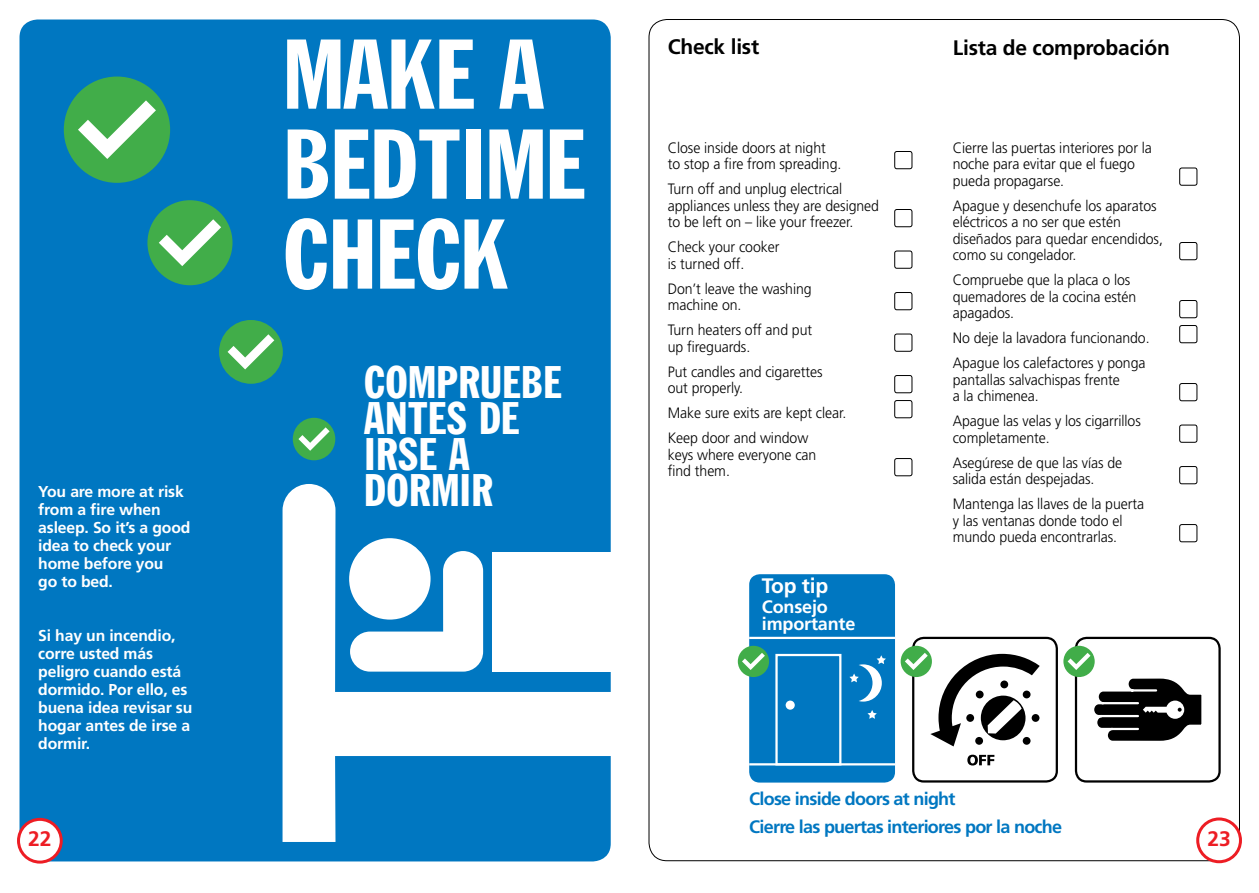
<style>
.page{position:relative;width:1259px;height:893px;background:#fff}
.page>*{position:absolute;margin:0;border:0;box-sizing:border-box;transform-origin:0 0}
.t1{font:expanded 94.5px/90px "Franklin Goth";letter-spacing:-.02em;color:#fff}
.t2{font:expanded 43.5px/36px "Franklin Goth";letter-spacing:-.01em;color:#fff}
.t3{font:700 21px "Frutiger";letter-spacing:-.01em;color:#000}
.t4{font:700 21px "Frutiger";letter-spacing:-.01em;color:#fff}
.t5{font:700 21px "Frutiger";color:#ed1d24}
.t6{font:700 18px "Frutiger";letter-spacing:-.04em;color:#0077c1}
.t7{font:700 18px/16.5px "Frutiger";letter-spacing:-.01em;color:#fff}
.t8{font:700 15.75px/18px "Frutiger";letter-spacing:-.01em;color:#fff}
.t9{font:300 15px/16.5px "Frutiger";letter-spacing:-.005em;color:#000;scale:.94 1}
</style>
<div class="page">
<div style="left:20px;top:20px;width:591px;height:841px;background:#0077c1;border-radius:18px"></div>
<div style="left:1075px;top:637px;width:145px;height:146px;border:2px solid #000;border-radius:11px"></div>
<div style="left:894px;top:151px;width:18px;height:18px;border:1px solid #000;border-radius:2px"></div>
<div style="left:894px;top:209px;width:18px;height:18px;border:1px solid #000;border-radius:2px"></div>
<div style="left:894px;top:251px;width:18px;height:18px;border:1px solid #000;border-radius:2px"></div>
<div style="left:894px;top:292px;width:18px;height:18px;border:1px solid #000;border-radius:2px"></div>
<div style="left:894px;top:334px;width:18px;height:18px;border:1px solid #000;border-radius:2px"></div>
<div style="left:894px;top:375px;width:18px;height:18px;border:1px solid #000;border-radius:2px"></div>
<div style="left:894px;top:400px;width:18px;height:18px;border:1px solid #000;border-radius:2px"></div>
<div style="left:894px;top:458px;width:18px;height:18px;border:1px solid #000;border-radius:2px"></div>
<div style="left:912px;top:637px;width:146px;height:146px;border:2px solid #000;border-radius:11px"></div>
<div style="left:900px;top:646px;width:32px;height:31px;background:#41ad49;border-radius:50%"></div>
<div style="left:749px;top:574px;width:146px;height:209px;background:#0077c1;border-radius:11px"></div>
<hr style="left:749px;top:637px;width:146px;height:2px;background:#fff">
<div style="left:738px;top:646px;width:31px;height:31px;background:#41ad49;border-radius:50%"></div>
<svg style="left:742px;top:653px;width:23px;height:17px"></svg>
<div style="left:775px;top:654px;width:66px;height:111px;background:#0077c1;border:2px solid #fff"></div>
<div style="left:785px;top:701px;width:10px;height:9px;background:#fff;border-radius:50%"></div>
<hr style="left:749px;top:763px;width:146px;height:2px;background:#fff">
<svg style="left:849px;top:655px;width:37px;height:47px"></svg>
<svg style="left:867px;top:710px;width:10px;height:9px"></svg>
<div style="left:1063px;top:646px;width:31px;height:31px;background:#41ad49;border-radius:50%"></div>
<svg style="left:1067px;top:653px;width:135px;height:91px"></svg>
<div style="left:147px;top:200px;width:85px;height:85px;background:#41ad49;border-radius:50%"></div>
<svg style="left:159px;top:219px;width:62px;height:47px"></svg>
<div style="left:64px;top:77px;width:106px;height:106px;background:#41ad49;border-radius:50%"></div>
<svg style="left:78px;top:100px;width:78px;height:59px"></svg>
<div style="left:219px;top:320px;width:64px;height:64px;background:#41ad49;border-radius:50%"></div>
<svg style="left:227px;top:334px;width:47px;height:35px"></svg>
<div style="left:293px;top:418px;width:42px;height:42px;background:#41ad49;border-radius:50%"></div>
<svg style="left:298px;top:427px;width:32px;height:24px"></svg>
<svg style="left:905px;top:653px;width:134px;height:93px"></svg>
<svg style="left:967px;top:755px;width:27px;height:10px"></svg>
<svg style="left:282px;top:484px;width:329px;height:358px"></svg>
<div style="left:349px;top:538px;width:81px;height:82px;background:#fff;border-radius:50%"></div>
<svg style="left:350px;top:551px;width:133px;height:121px"></svg>
<div style="left:493px;top:552px;width:130px;height:119px;background:#fff"></div>
<div style="left:19px;top:819px;width:42px;height:43px;background:#fff;border-radius:50%"></div>
<div style="left:17px;top:818px;width:46px;height:46px;border:3px solid #ed1d24;border-radius:50%"></div>
<div style="left:1196px;top:817px;width:46px;height:46px;border:3px solid #ed1d24;border-radius:50%"></div>
<div style="left:1179px;top:168px;width:18px;height:18px;border:1px solid #000;border-radius:2px"></div>
<div style="left:1179px;top:242px;width:18px;height:18px;border:1px solid #000;border-radius:2px"></div>
<div style="left:1179px;top:300px;width:18px;height:18px;border:1px solid #000;border-radius:2px"></div>
<div style="left:1179px;top:325px;width:18px;height:18px;border:1px solid #000;border-radius:2px"></div>
<div style="left:1179px;top:383px;width:18px;height:18px;border:1px solid #000;border-radius:2px"></div>
<div style="left:1179px;top:425px;width:18px;height:18px;border:1px solid #000;border-radius:2px"></div>
<div style="left:1179px;top:466px;width:18px;height:18px;border:1px solid #000;border-radius:2px"></div>
<div style="left:1179px;top:524px;width:18px;height:18px;border:1px solid #000;border-radius:2px"></div>
<p class="t8" style="left:38px;top:483px;width:154px">You are more at risk from a fire when asleep. So it’s a good idea to check your home before you<br>go to bed.</p>
<p class="t8" style="left:38px;top:627px;width:156px">Si hay un incendio, corre usted más peligro cuando está dormido. Por ello, es buena idea revisar su hogar antes de irse a dormir.</p>
<h1 class="t1" style="left:282px;top:29px;width:305px">MAKE A<br>BEDTIME<br>CHECK</h1>
<h2 class="t2" style="left:364px;top:364px;width:200px">COMPRUEBE<br>ANTES DE<br>IRSE A<br>DORMIR</h2>
<h3 class="t3" style="left:668px;top:34px;width:93px">Check list</h3>
<p class="t9" style="left:668px;top:139px;width:186px">Close inside doors at night to stop a fire from spreading.</p>
<p class="t9" style="left:668px;top:181px;width:226px">Turn off and unplug electrical appliances unless they are designed to be left on – like your freezer.</p>
<p class="t9" style="left:668px;top:239px;width:120px">Check your cooker is turned off.</p>
<p class="t9" style="left:668px;top:280px;width:155px">Don’t leave the washing machine on.</p>
<p class="t9" style="left:668px;top:322px;width:155px">Turn heaters off and put up fireguards.</p>
<p class="t9" style="left:668px;top:363px;width:166px">Put candles and cigarettes out properly.</p>
<p class="t9" style="left:668px;top:400px;width:191px;line-height:25px">Make sure exits are kept clear.<br>Keep door and window</p>
<p class="t9" style="left:668px;top:446px;width:160px">keys where everyone can find them.</p>
<h3 class="t4" style="left:762px;top:573px;width:68px">Top tip</h3>
<p class="t7" style="left:762px;top:598px;width:95px">Consejo importante</p>
<h3 class="t3" style="left:952px;top:35px;width:219px">Lista de comprobación</h3>
<p class="t9" style="left:952px;top:139px;width:213px">Cierre las puertas interiores por la noche para evitar que el fuego pueda propagarse.</p>
<p class="t9" style="left:952px;top:197px;width:225px">Apague y desenchufe los aparatos eléctricos a no ser que estén diseñados para quedar encendidos, como su congelador.</p>
<p class="t9" style="left:952px;top:272px;width:197px">Compruebe que la placa o los quemadores de la cocina estén apagados.</p>
<p class="t9" style="left:952px;top:325px;width:211px;line-height:25px">No deje la lavadora funcionando.<br>Apague los calefactores y ponga</p>
<p class="t9" style="left:952px;top:371px;width:179px">pantallas salvachispas frente a la chimenea.</p>
<p class="t9" style="left:952px;top:413px;width:202px">Apague las velas y los cigarrillos completamente.</p>
<p class="t9" style="left:952px;top:454px;width:182px">Asegúrese de que las vías de salida están despejadas.</p>
<p class="t9" style="left:952px;top:496px;width:205px">Mantenga las llaves de la puerta y las ventanas donde todo el mundo pueda encontrarlas.</p>
<p class="t6" style="left:749px;top:788px;width:208px">Close inside doors at night</p>
<p class="t6" style="left:749px;top:816px;width:314px">Cierre las puertas interiores por la noche</p>
<h3 class="t5" style="left:28px;top:827px;width:25px">22</h3>
<h3 class="t5" style="left:1207px;top:826px;width:25px">23</h3>
</div>
